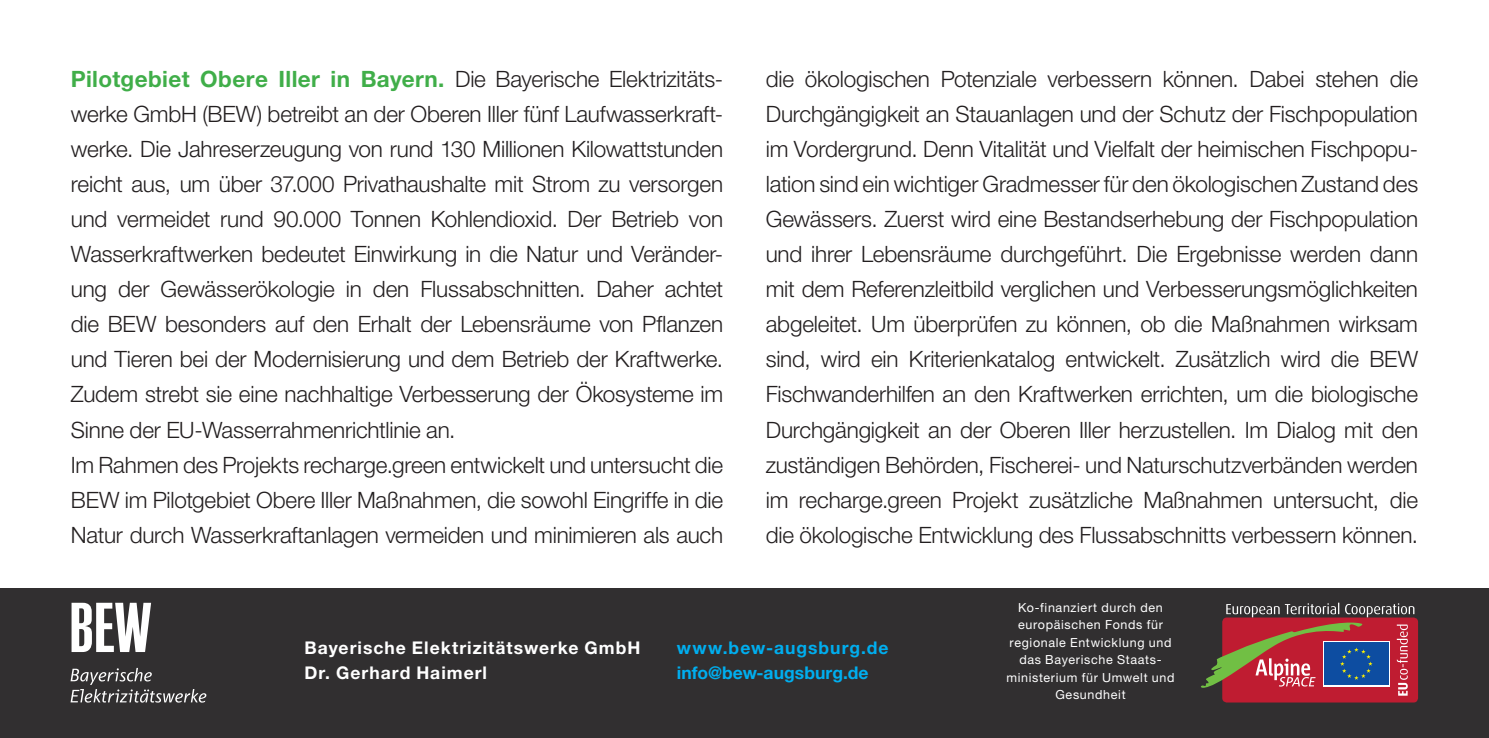
<style>
.page{position:relative;width:1489px;height:738px;background:#fff}
.page>*{position:absolute;margin:0;border:0;box-sizing:border-box;transform-origin:0 0}
.t1{font:300 22.5px/35px "Helvetica Neue LT Pro";letter-spacing:-.01em;color:#231f20;text-align:justify}
.t2{font:700 17.5px "Helvetica Neue LT Pro";letter-spacing:.06em;color:#fff}
.t3{font:700 17.5px "Helvetica Neue LT Pro";letter-spacing:.005em;color:#00aeef}
.t4{font:700 17.5px "Helvetica Neue LT Pro";letter-spacing:.06em;color:#00aeef}
.t5{font:12.5px/17.5px "Helvetica Neue LT Pro";letter-spacing:.05em;color:#fff;text-align:center}
.s1{font-weight:700;color:#40ae49}
</style>
<div class="page">
<div style="left:0;top:588px;width:1488px;height:149px;background:#312f30"></div>
<div style="left:1222px;top:617px;width:195px;height:85px;background:#bf1c31;border-radius:5px"></div>
<svg style="left:1201px;top:602px;width:213px;height:93px"></svg>
<svg style="left:71px;top:667px;width:135px;height:35px"></svg>
<svg style="left:72px;top:602px;width:79px;height:49px"></svg>
<p class="t1" style="left:71px;top:61px;width:654px"><span class="s1">Pilotgebiet Obere Iller in Bayern.</span> Die Bayerische Elektrizitäts&shy;werke GmbH (BEW) betreibt an der Oberen Iller fünf Laufwasserkraft&shy;werke. Die Jahreserzeugung von rund 130 Millionen Kilowattstunden reicht aus, um über 37.000 Privathaushalte mit Strom zu versorgen und vermeidet rund 90.000 Tonnen Kohlendioxid. Der Betrieb von Wasserkraftwerken bedeutet Einwirkung in die Natur und Veränder&shy;ung der Gewässerökologie in den Flussabschnitten. Daher achtet die BEW besonders auf den Erhalt der Lebensräume von Pflanzen und Tieren bei der Modernisierung und dem Betrieb der Kraftwerke.<br>Zudem strebt sie eine nachhaltige Verbesserung der Ökosysteme im Sinne der EU-Wasserrahmenrichtlinie an.</p>
<p class="t1" style="left:71px;top:446px;width:654px">Im Rahmen des Projekts recharge.green entwickelt und untersucht die BEW im Pilotgebiet Obere Iller Maßnahmen, die sowohl Eingriffe in die Natur durch Wasserkraftanlagen vermeiden und minimieren als auch</p>
<p class="t1" style="left:765px;top:61px;width:654px">die ökologischen Potenziale verbessern können. Dabei stehen die Durchgängigkeit an Stauanlagen und der Schutz der Fischpopulation im Vordergrund. Denn Vitalität und Vielfalt der heimischen Fischpopu&shy;lation sind ein wichtiger Gradmesser für den ökologischen Zustand des Gewässers. Zuerst wird eine Bestandserhebung der Fischpopulation und ihrer Lebensräume durchgeführt. Die Ergebnisse werden dann mit dem Referenzleitbild verglichen und Verbesserungsmöglichkeiten abgeleitet. Um überprüfen zu können, ob die Maßnahmen wirksam sind, wird ein Kriterienkatalog entwickelt. Zusätzlich wird die BEW Fischwanderhilfen an den Kraftwerken errichten, um die biologische Durchgängigkeit an der Oberen Iller herzustellen. Im Dialog mit den zuständigen Behörden, Fischerei- und Naturschutzverbänden werden im recharge.green Projekt zusätzliche Maßnahmen untersucht, die die ökologische Entwicklung des Flussabschnitts verbessern können.</p>
<p class="t2" style="left:304px;top:636px;width:337px">Bayerische Elektrizitätswerke GmbH</p>
<p class="t4" style="left:676px;top:636px;width:213px">www.bew-augsburg.de</p>
<p class="t2" style="left:304px;top:661px;width:184px">Dr. Gerhard Haimerl</p>
<p class="t3" style="left:676px;top:661px;width:193px">info@bew-augsburg.de</p>
<p class="t5" style="left:1006px;top:597px;width:169px">Ko-finanziert durch den europäischen Fonds für regionale Entwicklung und das Bayerische Staats&shy;ministerium für Umwelt und<br>Gesundheit</p>
</div>
